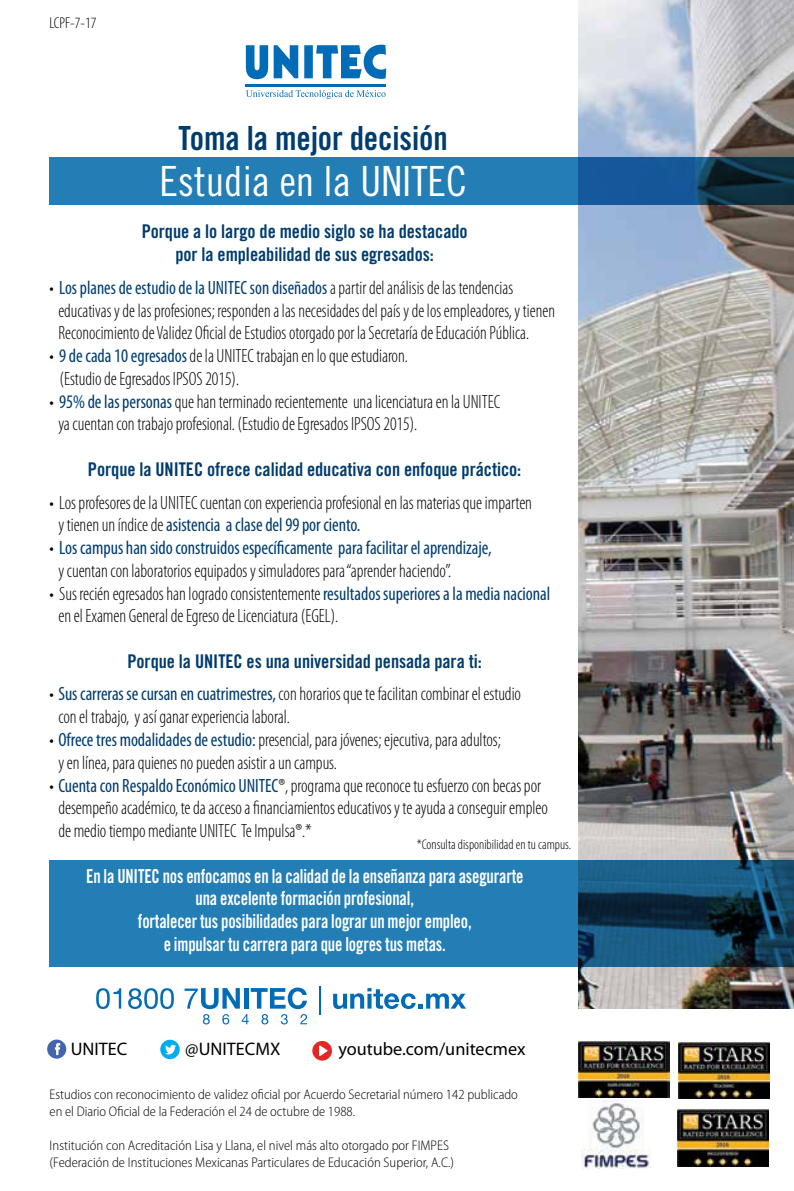
<style>
.page{position:relative;width:794px;height:1191px;background:#fff}
.page>*{position:absolute;margin:0;border:0;box-sizing:border-box;transform-origin:0 0}
.t1{font:41.65px "Trade Gothic Cond Eighteen";color:#fff}
.t2{font:33.25px "Trade Gothic Bold Cond Twenty";color:#003c6e}
.t3{font:300 condensed 19.25px/22.8px "Myriad Pro";color:#000;scale:.95 1}
.t4{font:300 condensed 19.25px/22.8px "Myriad Pro";color:#000;scale:.93 1}
.t5{font:19.25px/22.8px "Trade Gothic Bold Cond Twenty";letter-spacing:-.01em;color:#fff;text-align:center;scale:.86 1}
.t6{font:condensed 19.25px/22.8px "Myriad Pro";color:#003c6e;scale:.95 1}
.t7{font:18.9px/22.8px "Trade Gothic Bold Cond Twenty";color:#003c6e;text-align:center}
.t8{font:18.2px "Myriad Pro";color:#000}
.t9{font:300 condensed 15.75px "Myriad Pro";color:#000}
.t10{font:300 semi-condensed 14px/16.8px "Myriad Pro";color:#000}
.t11{font:300 condensed 14px "Myriad Pro";color:#000}
.s1{font-weight:400;color:#003c6e}
.s2{font-weight:300;color:#000}
</style>
<div class="page">
<img style="left:578px;top:0;width:216px;height:1008px">
<svg style="left:50px;top:157px;width:744px;height:48px;background:#1e6ea2"></svg>
<img style="left:581px;top:1100px;width:69px;height:68px">
<img style="left:678px;top:1041px;width:91px;height:57px">
<img style="left:678px;top:1108px;width:90px;height:58px">
<img style="left:578px;top:1040px;width:91px;height:57px">
<svg style="left:50px;top:860px;width:744px;height:106px;background:#1f6d9e"></svg>
<svg style="left:333px;top:988px;width:133px;height:21px"></svg>
<hr style="left:319px;top:986px;width:2px;height:28px;background:#006cb7">
<svg style="left:96px;top:988px;width:25px;height:21px"></svg>
<svg style="left:128px;top:988px;width:46px;height:21px"></svg>
<svg style="left:184px;top:987px;width:123px;height:37px"></svg>
<svg style="left:47px;top:1039px;width:19px;height:19px"></svg>
<svg style="left:160px;top:1039px;width:20px;height:20px"></svg>
<svg style="left:312px;top:1041px;width:20px;height:19px"></svg>
<svg style="left:246px;top:45px;width:140px;height:34px"></svg>
<svg style="left:246px;top:90px;width:139px;height:9px"></svg>
<hr style="left:246px;top:84px;width:140px;height:3px;background:#006cb7">
<p class="t9" style="left:50px;top:14px;width:48px">LCPF-7-17</p>
<h2 class="t2" style="left:178px;top:118px;width:271px">Toma la mejor decisión</h2>
<h1 class="t1" style="left:159px;top:157px;width:309px">Estudia en la UNITEC</h1>
<p class="t7" style="left:142px;top:220px;width:327px">Porque a lo largo de medio siglo se ha destacado por la empleabilidad de sus egresados:</p>
<p class="t4" style="left:58px;top:276px;width:535px;text-indent:-9px">• <span class="s1">Los planes de estudio de la UNITEC son diseñados</span> a partir del análisis de las tendencias educativas y de las profesiones; responden a las necesidades del país y de los empleadores, y tienen<br>Reconocimiento de Validez Oficial de Estudios otorgado por la Secretaría de Educación Pública.</p>
<p class="t3" style="left:59px;top:345px;width:368px;text-indent:-10px">• <span class="s1">9 de cada 10 egresados</span> de la UNITEC trabajan en lo que estudiaron. (Estudio de Egresados IPSOS 2015).</p>
<p class="t3" style="left:58px;top:390px;width:467px;text-indent:-9px">• <span class="s1">95% de las personas</span> que han terminado recientemente una licenciatura en la UNITEC ya cuentan con trabajo profesional. (Estudio de Egresados IPSOS 2015).</p>
<p class="t7" style="left:88px;top:457px;width:435px">Porque la UNITEC ofrece calidad educativa con enfoque práctico:</p>
<p class="t3" style="left:58px;top:491px;width:500px;text-indent:-9px">• Los profesores de la UNITEC cuentan con experiencia profesional en las materias que imparten y tienen un índice de <span class="s1">asistencia a clase del 99 por ciento.</span></p>
<p class="t6" style="left:58px;top:537px;width:458px;text-indent:-9px"><span class="s2">•</span> Los campus han sido construidos específicamente para facilitar el aprendizaje, <span class="s2">y cuentan con laboratorios equipados y simuladores para “aprender haciendo”.</span></p>
<p class="t3" style="left:58px;top:582px;width:519px;text-indent:-9px">• Sus recién egresados han logrado consistentemente <span class="s1">resultados superiores a la media nacional </span>en el Examen General de Egreso de Licenciatura (EGEL).</p>
<p class="t7" style="left:127px;top:649px;width:356px">Porque la UNITEC es una universidad pensada para ti:</p>
<p class="t3" style="left:58px;top:683px;width:488px;text-indent:-9px">• <span class="s1">Sus carreras se cursan en cuatrimestres,</span> con horarios que te facilitan combinar el estudio con el trabajo, y así ganar experiencia laboral.</p>
<p class="t3" style="left:58px;top:728px;width:467px;text-indent:-9px">• <span class="s1">Ofrece tres modalidades de estudio:</span> presencial, para jóvenes; ejecutiva, para adultos; y en línea, para quienes no pueden asistir a un campus.</p>
<p class="t3" style="left:58px;top:774px;width:517px;text-indent:-9px">• <span class="s1">Cuenta con Respaldo Económico UNITEC</span>®, programa que reconoce tu esfuerzo con becas por desempeño académico, te da acceso a financiamientos educativos y te ayuda a conseguir empleo de medio tiempo mediante UNITEC Te Impulsa®.*</p>
<p class="t5" style="left:86px;top:864px;width:510px">En la UNITEC nos enfocamos en la calidad de la enseñanza para asegurarte una excelente formación profesional,<br>fortalecer tus posibilidades para lograr un mejor empleo,<br>e impulsar tu carrera para que logres tus metas.</p>
<p class="t11" style="left:417px;top:837px;width:156px">*Consulta disponibilidad en tu campus.</p>
<p class="t8" style="left:71px;top:1039px;width:58px">UNITEC</p>
<p class="t8" style="left:185px;top:1039px;width:97px">@UNITECMX</p>
<p class="t8" style="left:338px;top:1039px;width:189px">youtube.com/unitecmex</p>
<p class="t10" style="left:50px;top:1086px;width:470px">Estudios con reconocimiento de validez oficial por Acuerdo Secretarial número 142 publicado en el Diario Oficial de la Federación el 24 de octubre de 1988.</p>
<p class="t10" style="left:50px;top:1137px;width:406px">Institución con Acreditación Lisa y Llana, el nivel más alto otorgado por FIMPES (Federación de Instituciones Mexicanas Particulares de Educación Superior, A.C.)</p>
</div>
